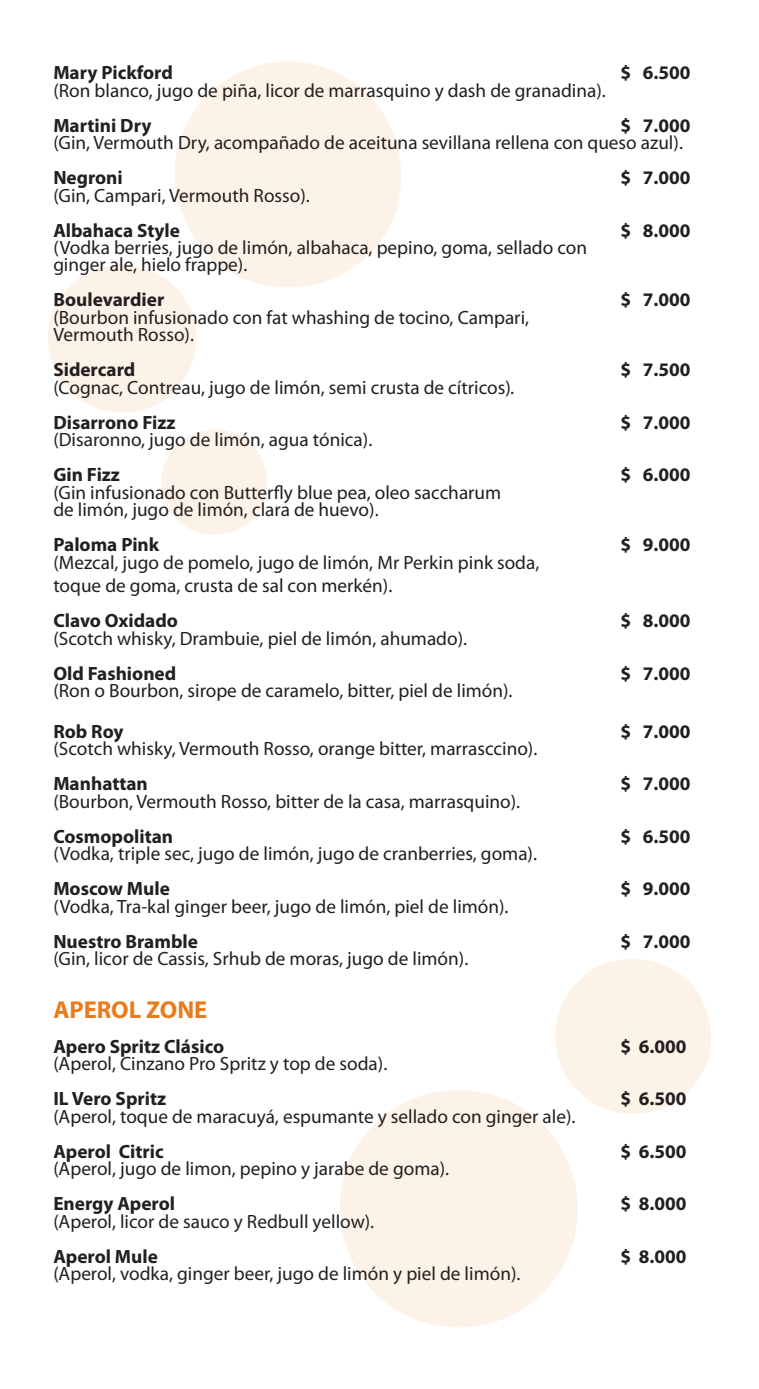
<style>
.page{position:relative;width:759px;height:1389px;background:#fff}
.page>*{position:absolute;margin:0;border:0;box-sizing:border-box;transform-origin:0 0}
.t1{font:700 24.5px "Myriad Pro";color:#eb7b1a}
.t2{font:19.25px/17.5px "Myriad Pro";color:#231f20}
.t3{font:700 19.25px "Myriad Pro";color:#231f20}
.t4{font:700 19.25px "Myriad Pro";color:#1d1d1b}
.s1{font-style:italic}
.s2{font-weight:700}
.s3{color:#231f20}
</style>
<div class="page">
<svg style="left:555px;top:959px;width:156px;height:155px"></svg>
<svg style="left:340px;top:1087px;width:242px;height:240px;fill:#fdf2e8"></svg>
<svg style="left:161px;top:429px;width:106px;height:106px"></svg>
<svg style="left:48px;top:265px;width:148px;height:147px"></svg>
<svg style="left:171px;top:62px;width:230px;height:229px;fill:#fdf2e8"></svg>
<p class="t3" style="left:53px;top:62px;width:121px">Mary Pickford</p>
<p class="t3" style="left:620px;top:62px;width:72px">$ 6.500</p>
<p class="t2" style="left:53px;top:82px;width:554px">(Ron blanco, jugo de piña, licor de marrasquino y dash de granadina).</p>
<p class="t3" style="left:53px;top:114px;width:100px">Martini Dry</p>
<p class="t3" style="left:620px;top:114px;width:72px">$ 7.000</p>
<p class="t2" style="left:53px;top:134px;width:631px">(Gin, Vermouth Dry, acompañado de aceituna sevillana rellena con queso azul).</p>
<p class="t3" style="left:53px;top:167px;width:71px">Negroni</p>
<p class="t3" style="left:620px;top:167px;width:72px">$ 7.000</p>
<p class="t2" style="left:53px;top:187px;width:258px">(Gin, Campari, Vermouth Rosso).</p>
<p class="t3" style="left:53px;top:219px;width:128px">Albahaca Style</p>
<p class="t3" style="left:620px;top:219px;width:72px">$ 8.000</p>
<p class="t2" style="left:53px;top:239px;width:535px">(Vodka berries, jugo de limón, albahaca, pepino, goma, sellado con ginger ale, hielo frappe).</p>
<p class="t3" style="left:53px;top:289px;width:113px">Boulevardier</p>
<p class="t3" style="left:620px;top:289px;width:72px">$ 7.000</p>
<p class="t2" style="left:53px;top:309px;width:477px">(Bourbon infusionado con fat whashing de tocino, Campari,<br>Vermouth Rosso).</p>
<p class="t3" style="left:53px;top:359px;width:84px">Sidercard</p>
<p class="t3" style="left:620px;top:359px;width:72px">$ 7.500</p>
<p class="t2" style="left:53px;top:370px;width:463px;line-height:35px">(Cognac, Contreau, jugo de limón, semi crusta de cítricos)<span class="s1">.<br></span><span class="s2">Disarrono Fizz</span></p>
<p class="t3" style="left:620px;top:412px;width:72px">$ 7.000</p>
<p class="t2" style="left:53px;top:432px;width:320px">(Disaronno, jugo de limón, agua tónica) .</p>
<p class="t3" style="left:53px;top:464px;width:68px">Gin Fizz</p>
<p class="t3" style="left:620px;top:464px;width:72px">$ 6.000</p>
<p class="t2" style="left:53px;top:484px;width:449px">(Gin infusionado con Butterfly blue pea, oleo saccharum de limón, jugo de limón, clara de huevo).</p>
<p class="t3" style="left:53px;top:534px;width:108px">Paloma Pink</p>
<p class="t3" style="left:620px;top:534px;width:72px">$ 9.000</p>
<p class="t2" style="left:53px;top:551px;width:488px;line-height:23.1px">(Mezcal, jugo de pomelo, jugo de limón, Mr Perkin pink soda, toque de goma, crusta de sal con merkén).</p>
<p class="t3" style="left:53px;top:610px;width:126px">Clavo Oxidado</p>
<p class="t3" style="left:620px;top:610px;width:72px">$ 8.000</p>
<p class="t2" style="left:53px;top:630px;width:415px">(Scotch whisky, Drambuie, piel de limón, ahumado).</p>
<p class="t3" style="left:53px;top:662px;width:124px">Old Fashioned</p>
<p class="t3" style="left:620px;top:662px;width:72px">$ 7.000</p>
<p class="t2" style="left:53px;top:682px;width:461px">(Ron o Bourbon, sirope de caramelo, bitter, piel de limón).</p>
<p class="t3" style="left:53px;top:720px;width:72px">Rob Roy</p>
<p class="t4" style="left:620px;top:720px;width:72px"><span class="s3">$</span> 7.000</p>
<p class="t2" style="left:53px;top:740px;width:486px">(Scotch whisky, Vermouth Rosso, orange bitter, marrasccino).</p>
<p class="t3" style="left:53px;top:773px;width:96px">Manhattan</p>
<p class="t3" style="left:620px;top:773px;width:72px">$ 7.000</p>
<p class="t2" style="left:53px;top:793px;width:468px">(Bourbon, Vermouth Rosso, bitter de la casa, marrasquino).</p>
<p class="t3" style="left:53px;top:825px;width:121px">Cosmopolitan</p>
<p class="t3" style="left:620px;top:825px;width:72px">$ 6.500</p>
<p class="t2" style="left:53px;top:845px;width:485px">(Vodka, triple sec, jugo de limón, jugo de cranberries, goma).</p>
<p class="t3" style="left:53px;top:878px;width:118px">Moscow Mule</p>
<p class="t3" style="left:620px;top:878px;width:72px">$ 9.000</p>
<p class="t2" style="left:53px;top:898px;width:457px">(Vodka, Tra-kal ginger beer, jugo de limón, piel de limón).</p>
<p class="t3" style="left:53px;top:930px;width:146px">Nuestro Bramble</p>
<p class="t3" style="left:620px;top:930px;width:72px">$ 7.000</p>
<p class="t2" style="left:53px;top:950px;width:416px">(Gin, licor de Cassis, Srhub de moras, jugo de limón).</p>
<p class="t1" style="left:53px;top:996px;width:156px">APEROL ZONE</p>
<p class="t3" style="left:53px;top:1035px;width:172px">Apero Spritz Clásico</p>
<p class="t3" style="left:620px;top:1035px;width:68px">$ 6.000</p>
<p class="t2" style="left:53px;top:1055px;width:335px">(Aperol, Cinzano Pro Spritz y top de soda).</p>
<p class="t3" style="left:53px;top:1088px;width:114px">IL Vero Spritz</p>
<p class="t3" style="left:620px;top:1088px;width:68px">$ 6.500</p>
<p class="t2" style="left:53px;top:1108px;width:524px">(Aperol, toque de maracuyá, espumante y sellado con ginger ale).</p>
<p class="t3" style="left:53px;top:1140px;width:112px">Aperol Citric</p>
<p class="t3" style="left:620px;top:1140px;width:68px">$ 6.500</p>
<p class="t2" style="left:53px;top:1160px;width:397px">(Aperol, jugo de limon, pepino y jarabe de goma).</p>
<p class="t3" style="left:53px;top:1193px;width:123px">Energy Aperol</p>
<p class="t3" style="left:620px;top:1193px;width:68px">$ 8.000</p>
<p class="t2" style="left:53px;top:1213px;width:322px">(Aperol, licor de sauco y Redbull yellow).</p>
<p class="t3" style="left:53px;top:1245px;width:106px">Aperol Mule</p>
<p class="t3" style="left:620px;top:1245px;width:68px">$ 8.000</p>
<p class="t2" style="left:53px;top:1265px;width:469px">(Aperol, vodka, ginger beer, jugo de limón y piel de limón).</p>
</div>
